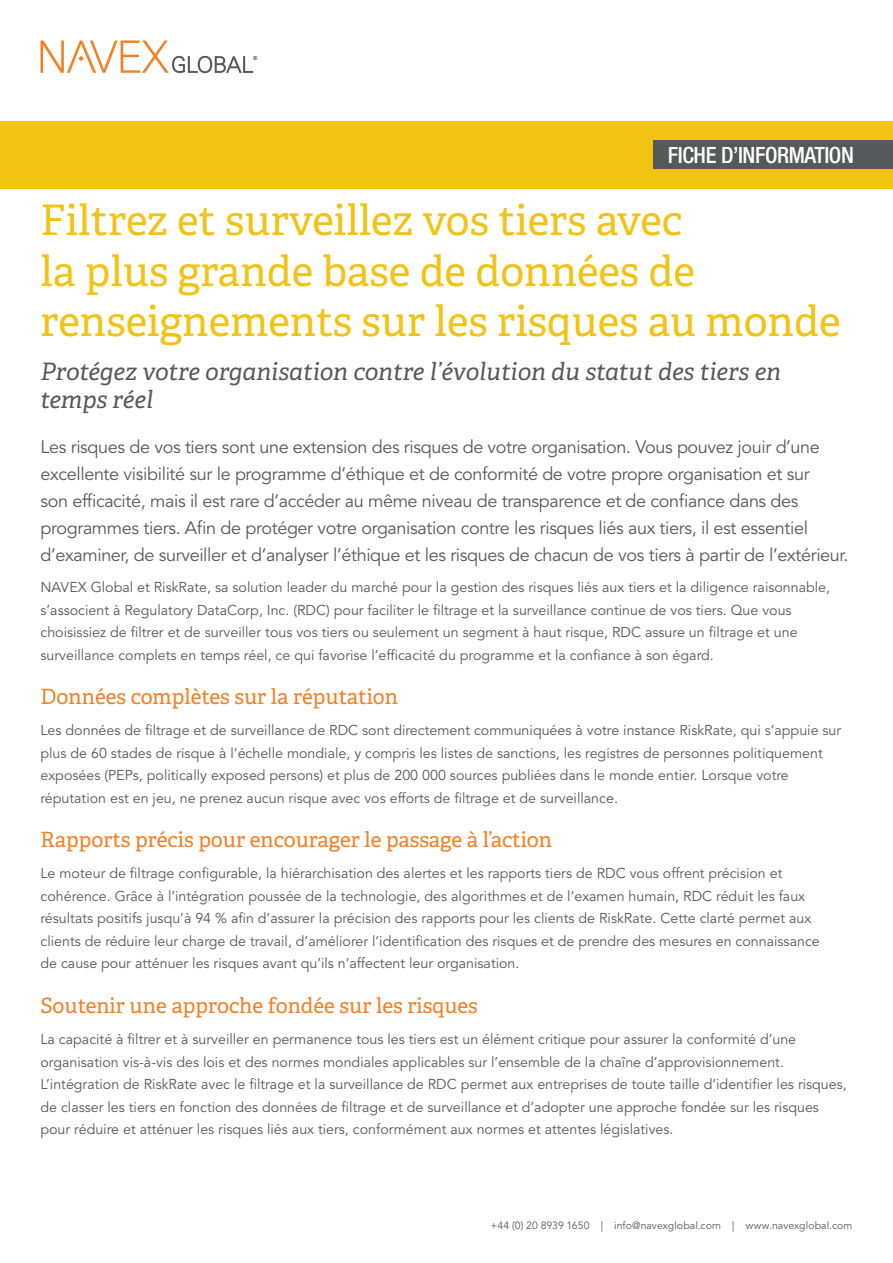
<style>
.page{position:relative;width:893px;height:1263px;background:#fff}
.page>*{position:absolute;margin:0;border:0;box-sizing:border-box;transform-origin:0 0}
.t1{font:42px/50.4px "Adelle";color:#f3c314}
.t2{font:italic 24px/28.8px "Adelle";color:#57585a}
.t3{font:500 condensed 22.5px "Helvetica Neue LT Std";letter-spacing:-.02em;color:#fff}
.H1_-_Orange__Section{font:21px "Adelle";color:#f57f21}
.Intro_Text{font:18px/27px "Avenir LT Std";letter-spacing:-.02em;color:#57585a}
.Body_Copy{font:14.25px/22.5px "Avenir LT Std";color:#57585a}
.t4{font:10.5px "Avenir LT Std";letter-spacing:.005em;color:#57585a}
</style>
<div class="page">
<div style="left:0;top:121px;width:893px;height:67px;background:#f3c314"></div>
<div style="left:653px;top:141px;width:240px;height:28px;background:#57585a"></div>
<svg style="left:40px;top:40px;width:217px;height:33px"></svg>
<h3 class="t3" style="left:668px;top:141px;width:188px">FICHE D’INFORMATION</h3>
<h1 class="t1" style="left:40px;top:193px;width:801px">Filtrez et surveillez vos tiers avec<br>la plus grande base de données de renseignements sur les risques au monde</h1>
<h2 class="t2" style="left:40px;top:356px;width:742px">Protégez votre organisation contre l’évolution du statut des tiers en temps réel</h2>
<p class="Intro_Text" style="left:40px;top:433px;width:809px">Les risques de vos tiers sont une extension des risques de votre organisation. Vous pouvez jouir d’une excellente visibilité sur le programme d’éthique et de conformité de votre propre organisation et sur<br>son efficacité, mais il est rare d’accéder au même niveau de transparence et de confiance dans des programmes tiers. Afin de protéger votre organisation contre les risques liés aux tiers, il est essentiel d’examiner, de surveiller et d’analyser l’éthique et les risques de chacun de vos tiers à partir de l’extérieur.</p>
<p class="Body_Copy" style="left:40px;top:576px;width:791px">NAVEX Global et RiskRate, sa solution leader du marché pour la gestion des risques liés aux tiers et la diligence raisonnable, s’associent à Regulatory DataCorp, Inc. (RDC) pour faciliter le filtrage et la surveillance continue de vos tiers. Que vous choisissiez de filtrer et de surveiller tous vos tiers ou seulement un segment à haut risque, RDC assure un filtrage et une surveillance complets en temps réel, ce qui favorise l’efficacité du programme et la confiance à son égard.</p>
<p class="H1_-_Orange__Section" style="left:40px;top:681px;width:359px">Données complètes sur la réputation</p>
<p class="Body_Copy" style="left:40px;top:719px;width:802px">Les données de filtrage et de surveillance de RDC sont directement communiquées à votre instance RiskRate, qui s’appuie sur plus de 60 stades de risque à l’échelle mondiale, y compris les listes de sanctions, les registres de personnes politiquement exposées (PEPs, politically exposed persons) et plus de 200 000 sources publiées dans le monde entier. Lorsque votre réputation est en jeu, ne prenez aucun risque avec vos efforts de filtrage et de surveillance.</p>
<p class="H1_-_Orange__Section" style="left:40px;top:824px;width:513px">Rapports précis pour encourager le passage à l’action</p>
<p class="Body_Copy" style="left:40px;top:863px;width:781px">Le moteur de filtrage configurable, la hiérarchisation des alertes et les rapports tiers de RDC vous offrent précision et cohérence. Grâce à l’intégration poussée de la technologie, des algorithmes et de l’examen humain, RDC réduit les faux résultats positifs jusqu’à 94 % afin d’assurer la précision des rapports pour les clients de RiskRate. Cette clarté permet aux clients de réduire leur charge de travail, d’améliorer l’identification des risques et de prendre des mesures en connaissance de cause pour atténuer les risques avant qu’ils n’affectent leur organisation.</p>
<p class="H1_-_Orange__Section" style="left:40px;top:990px;width:439px">Soutenir une approche fondée sur les risques</p>
<p class="Body_Copy" style="left:40px;top:1028px;width:808px">La capacité à filtrer et à surveiller en permanence tous les tiers est un élément critique pour assurer la conformité d’une organisation vis-à-vis des lois et des normes mondiales applicables sur l’ensemble de la chaîne d’approvisionnement.<br>L’intégration de RiskRate avec le filtrage et la surveillance de RDC permet aux entreprises de toute taille d’identifier les risques, de classer les tiers en fonction des données de filtrage et de surveillance et d’adopter une approche fondée sur les risques pour réduire et atténuer les risques liés aux tiers, conformément aux normes et attentes législatives.</p>
<p class="t4" style="left:490px;top:1219px;width:363px">+44 (0) 20 8939 1650 | info@navexglobal.com | www.navexglobal.com</p>
</div>
